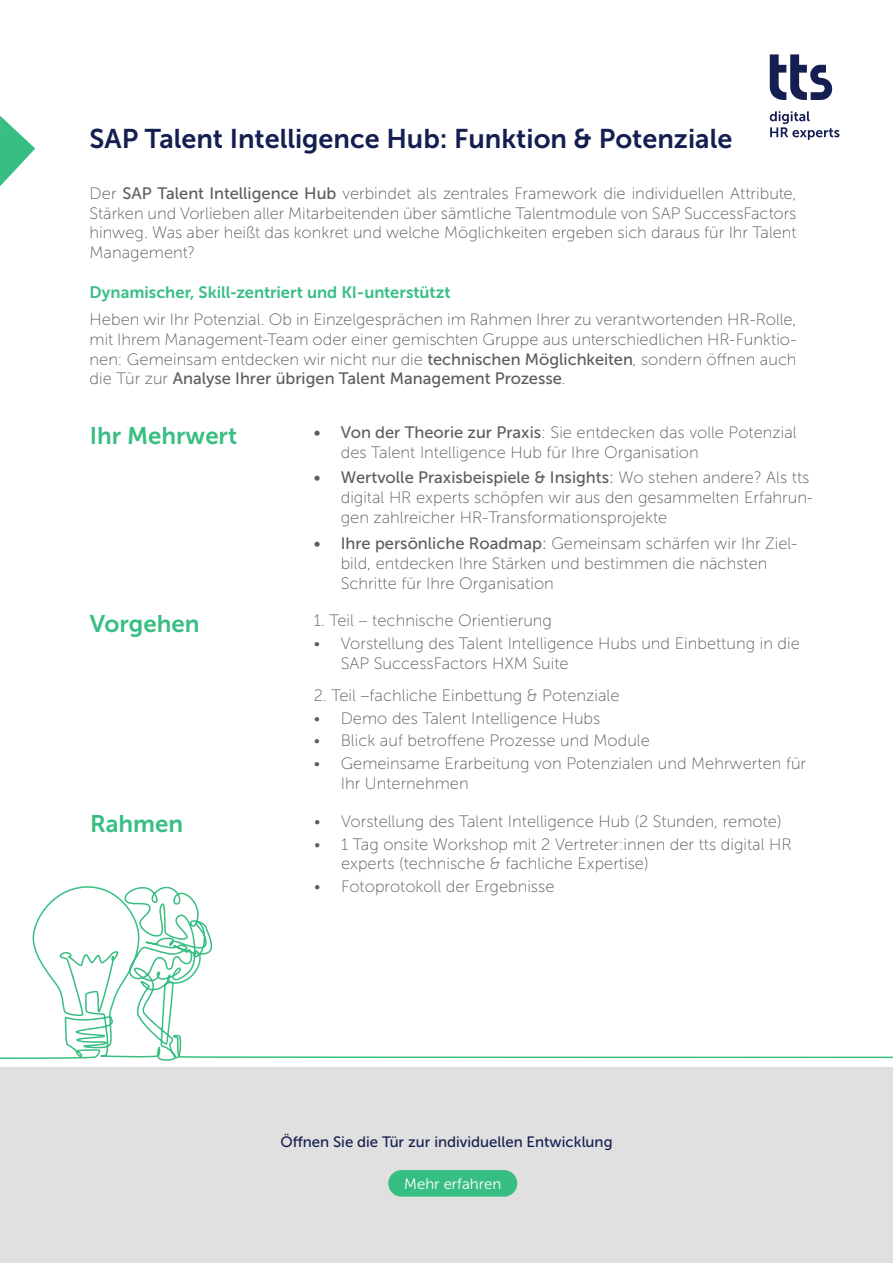
<style>
.page{position:relative;width:893px;height:1263px;background:#fff}
.page>*{position:absolute;margin:0;border:0;box-sizing:border-box;transform-origin:0 0}
.t1{font:27px "Museo Sans 700";color:#141e50}
.t2{font:24px "Museo Sans 700";color:#37be82}
.t3{font:16.5px/19.8px "Museo Sans 100";color:#5d5d5d}
.t4{font:16.5px/19.8px "Museo Sans 100";color:#5c5c5c;text-align:justify}
.t5{font:16.5px "Museo Sans 500";color:#5d5d5d}
.t6{font:16.5px "Museo Sans 500";color:#5c5c5c}
.t7{font:16.5px "Museo Sans 700";color:#37be82}
.t8{font:15px "Museo Sans 500";color:#141e50}
.t9{font:15px "Museo Sans 300";color:#fff}
.s1{font-family:"Museo Sans 500"}
.s2{font-family:"Museo Sans 100"}
.s3{font-family:"Museo Sans 300"}
</style>
<div class="page">
<svg style="left:770px;top:54px;width:69px;height:86px"></svg>
<svg style="left:0;top:116px;width:35px;height:70px"></svg>
<div style="left:0;top:1068px;width:893px;height:195px;background:#e0e0e0"></div>
<div style="left:388px;top:1170px;width:129px;height:27px;background:#37be82;border-radius:13px"></div>
<svg style="left:0;top:886px;width:893px;height:175px"></svg>
<h1 class="t1" style="left:90px;top:124px;width:644px">SAP Talent Intelligence Hub: Funktion &amp; Potenziale</h1>
<p class="t4" style="left:90px;top:183px;width:708px">Der <span class="s1">SAP Talent Intelligence Hub</span> verbindet als zentrales Framework die individuellen Attribute, Stärken und Vorlieben aller Mitarbeitenden über sämtliche Talentmodule von SAP SuccessFactors hinweg. Was aber heißt das konkret und welche Möglichkeiten ergeben sich daraus für Ihr Talent Management?</p>
<p class="t7" style="left:90px;top:283px;width:363px">Dynamischer, Skill-zentriert und KI-unterstützt</p>
<p class="t4" style="left:90px;top:310px;width:709px">Heben wir Ihr Potenzial. Ob in Einzelgesprächen im Rahmen Ihrer zu verantwortenden HR-Rolle, mit Ihrem Management-Team oder einer gemischten Gruppe aus unterschiedlichen HR-Funktio&shy;nen: Gemeinsam entdecken wir nicht nur die <span class="s1">technischen Möglichkeiten</span>, sondern öffnen auch</p>
<p class="t6" style="left:90px;top:370px;width:477px"><span class="s2">die Tür zur</span> Analyse Ihrer übrigen Talent Management Prozesse<span class="s2">.</span></p>
<p class="t3" style="left:341px;top:422px;width:457px;text-indent:-27px"><span class="s1">• Von der Theorie zur Praxis</span>: Sie entdecken das volle Potenzial des Talent Intelligence Hub für Ihre Organisation</p>
<p class="t5" style="left:314px;top:469px;width:497px">• Wertvolle Praxisbeispiele &amp; Insights<span class="s3">:</span> <span class="s2">Wo stehen andere? Als tts</span></p>
<p class="t3" style="left:341px;top:488px;width:474px">digital HR experts schöpfen wir aus den gesammelten Erfahrun&shy;gen zahlreicher HR-Transformationsprojekte</p>
<p class="t3" style="left:341px;top:533px;width:458px;text-indent:-27px"><span class="s1">• Ihre persönliche Roadmap</span><span class="s3">:</span> Gemeinsam schärfen wir Ihr Ziel&shy;bild, entdecken Ihre Stärken und bestimmen die nächsten<br>Schritte für Ihre Organisation</p>
<h2 class="t2" style="left:90px;top:422px;width:149px">Ihr Mehrwert</h2>
<h2 class="t2" style="left:90px;top:610px;width:111px">Vorgehen</h2>
<h2 class="t2" style="left:90px;top:811px;width:95px">Rahmen</h2>
<p class="t3" style="left:314px;top:611px;width:240px">1. Teil – technische Orientierung</p>
<p class="t3" style="left:341px;top:634px;width:461px;text-indent:-27px">• Vorstellung des Talent Intelligence Hubs und Einbettung in die<br>SAP SuccessFactors HXM Suite</p>
<p class="t3" style="left:314px;top:685px;width:307px">2. Teil –fachliche Einbettung &amp; Potenziale</p>
<p class="t3" style="left:314px;top:708px;width:288px">• Demo des Talent Intelligence Hubs</p>
<p class="t3" style="left:314px;top:731px;width:338px">• Blick auf betroffene Prozesse und Module</p>
<p class="t3" style="left:341px;top:754px;width:467px;text-indent:-27px">• Gemeinsame Erarbeitung von Potenzialen und Mehrwerten für<br>Ihr Unternehmen</p>
<p class="t3" style="left:314px;top:811px;width:469px">• Vorstellung des Talent Intelligence Hub (2 Stunden, remote)</p>
<p class="t3" style="left:341px;top:834px;width:452px;text-indent:-27px">• 1 Tag onsite Workshop mit 2 Vertreter:innen der tts digital HR experts (technische &amp; fachliche Expertise)</p>
<p class="t3" style="left:314px;top:877px;width:242px">• Fotoprotokoll der Ergebnisse</p>
<p class="t8" style="left:280px;top:1133px;width:334px">Öffnen Sie die Tür zur individuellen Entwicklung</p>
<p class="t9" style="left:404px;top:1176px;width:98px">Mehr erfahren</p>
</div>
